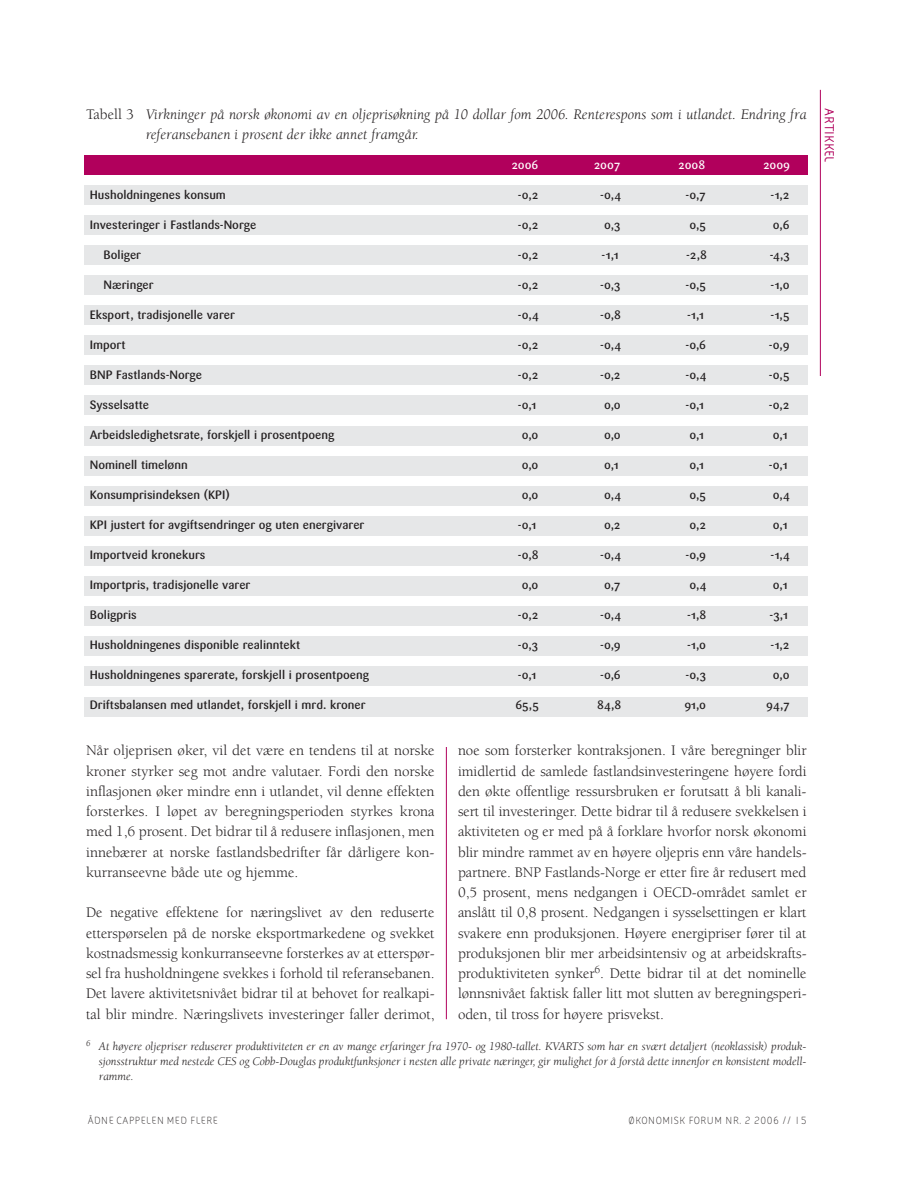
<style>
.page{position:relative;width:915px;height:1191px;background:#fff}
.page>*{position:absolute;margin:0;border:0;box-sizing:border-box;transform-origin:0 0}
.t1{font:15px/20.2px "Berkeley";letter-spacing:-.005em;color:#231f20;text-align:justify}
.t2{font:italic 15px/20.2px "Berkeley";color:#231f20}
.t3{font:700 13.5px "FS Sophie";color:#b1005c}
.t4{font:500 12px "Sari";color:#231f20}
.t5{font:italic 12px/15px "Berkeley";color:#231f20;text-align:justify}
.t6{font:500 12px "Sari";color:#fff}
.t7{font:10.5px "FS Sophie";letter-spacing:.055em;color:#231f20}
.s1{font-style:normal}
</style>
<div class="page">
<hr style="left:819px;top:90px;width:1px;height:286px;background:#b1005c">
<hr style="left:446px;top:747px;width:1px;height:272px;background:#b1005c">
<div style="left:85px;top:155px;width:722px;height:19px;background:#b1005c"></div>
<div style="left:85px;top:185px;width:722px;height:19px;background:#e6e7e8"></div>
<div style="left:85px;top:215px;width:722px;height:19px;background:#e6e7e8"></div>
<div style="left:85px;top:245px;width:722px;height:19px;background:#e6e7e8"></div>
<div style="left:85px;top:275px;width:722px;height:20px;background:#e6e7e8"></div>
<div style="left:85px;top:305px;width:722px;height:20px;background:#e6e7e8"></div>
<div style="left:85px;top:335px;width:722px;height:20px;background:#e6e7e8"></div>
<div style="left:85px;top:366px;width:722px;height:19px;background:#e6e7e8"></div>
<div style="left:85px;top:396px;width:722px;height:19px;background:#e6e7e8"></div>
<div style="left:85px;top:426px;width:722px;height:19px;background:#e6e7e8"></div>
<div style="left:85px;top:456px;width:722px;height:19px;background:#e6e7e8"></div>
<div style="left:85px;top:486px;width:722px;height:19px;background:#e6e7e8"></div>
<div style="left:85px;top:516px;width:722px;height:19px;background:#e6e7e8"></div>
<div style="left:85px;top:546px;width:722px;height:19px;background:#e6e7e8"></div>
<div style="left:85px;top:576px;width:722px;height:20px;background:#e6e7e8"></div>
<div style="left:85px;top:606px;width:722px;height:20px;background:#e6e7e8"></div>
<div style="left:85px;top:636px;width:722px;height:20px;background:#e6e7e8"></div>
<div style="left:85px;top:667px;width:722px;height:19px;background:#e6e7e8"></div>
<div style="left:85px;top:697px;width:722px;height:19px;background:#e6e7e8"></div>
<p class="t2" style="left:146px;top:105px;width:662px;text-indent:-60px"><span class="s1">Tabell 3</span> Virkninger på norsk økonomi av en oljeprisøkning på 10 dollar fom 2006. Renterespons som i utlandet. Endring fra referansebanen i prosent der ikke annet framgår.</p>
<p class="t6" style="left:511px;top:161px;width:28px">2006</p>
<p class="t6" style="left:594px;top:161px;width:28px">2007</p>
<p class="t6" style="left:678px;top:161px;width:28px">2008</p>
<p class="t6" style="left:763px;top:161px;width:28px">2009</p>
<p class="t4" style="left:90px;top:191px;width:138px">Husholdningenes konsum</p>
<p class="t4" style="left:517px;top:191px;width:22px">-0,2</p>
<p class="t4" style="left:600px;top:191px;width:23px">-0,4</p>
<p class="t4" style="left:685px;top:191px;width:22px">-0,7</p>
<p class="t4" style="left:770px;top:191px;width:20px">-1,2</p>
<p class="t4" style="left:90px;top:221px;width:168px">Investeringer i Fastlands-Norge</p>
<p class="t4" style="left:517px;top:221px;width:22px">-0,2</p>
<p class="t4" style="left:604px;top:221px;width:18px">0,3</p>
<p class="t4" style="left:689px;top:221px;width:18px">0,5</p>
<p class="t4" style="left:772px;top:221px;width:18px">0,6</p>
<p class="t4" style="left:103px;top:251px;width:39px">Boliger</p>
<p class="t4" style="left:517px;top:251px;width:22px">-0,2</p>
<p class="t4" style="left:601px;top:251px;width:19px">-1,1</p>
<p class="t4" style="left:686px;top:251px;width:22px">-2,8</p>
<p class="t4" style="left:769px;top:251px;width:22px">-4,3</p>
<p class="t4" style="left:103px;top:281px;width:52px">Næringer</p>
<p class="t4" style="left:517px;top:281px;width:22px">-0,2</p>
<p class="t4" style="left:600px;top:281px;width:22px">-0,3</p>
<p class="t4" style="left:685px;top:281px;width:22px">-0,5</p>
<p class="t4" style="left:770px;top:281px;width:21px">-1,0</p>
<p class="t4" style="left:90px;top:311px;width:147px">Eksport, tradisjonelle varer</p>
<p class="t4" style="left:517px;top:311px;width:23px">-0,4</p>
<p class="t4" style="left:600px;top:311px;width:22px">-0,8</p>
<p class="t4" style="left:686px;top:311px;width:19px">-1,1</p>
<p class="t4" style="left:770px;top:311px;width:20px">-1,5</p>
<p class="t4" style="left:90px;top:341px;width:37px">Import</p>
<p class="t4" style="left:517px;top:341px;width:22px">-0,2</p>
<p class="t4" style="left:600px;top:341px;width:23px">-0,4</p>
<p class="t4" style="left:685px;top:341px;width:22px">-0,6</p>
<p class="t4" style="left:768px;top:341px;width:22px">-0,9</p>
<p class="t4" style="left:90px;top:371px;width:114px">BNP Fastlands-Norge</p>
<p class="t4" style="left:517px;top:371px;width:22px">-0,2</p>
<p class="t4" style="left:600px;top:371px;width:22px">-0,2</p>
<p class="t4" style="left:685px;top:371px;width:23px">-0,4</p>
<p class="t4" style="left:768px;top:371px;width:22px">-0,5</p>
<p class="t4" style="left:90px;top:401px;width:61px">Sysselsatte</p>
<p class="t4" style="left:517px;top:401px;width:20px">-0,1</p>
<p class="t4" style="left:604px;top:401px;width:18px">0,0</p>
<p class="t4" style="left:685px;top:401px;width:20px">-0,1</p>
<p class="t4" style="left:768px;top:401px;width:22px">-0,2</p>
<p class="t4" style="left:90px;top:431px;width:246px">Arbeidsledighetsrate, forskjell i prosentpoeng</p>
<p class="t4" style="left:521px;top:431px;width:18px">0,0</p>
<p class="t4" style="left:604px;top:431px;width:18px">0,0</p>
<p class="t4" style="left:689px;top:431px;width:16px">0,1</p>
<p class="t4" style="left:772px;top:431px;width:16px">0,1</p>
<p class="t4" style="left:90px;top:461px;width:99px">Nominell timelønn</p>
<p class="t4" style="left:521px;top:461px;width:18px">0,0</p>
<p class="t4" style="left:604px;top:461px;width:16px">0,1</p>
<p class="t4" style="left:689px;top:461px;width:16px">0,1</p>
<p class="t4" style="left:768px;top:461px;width:20px">-0,1</p>
<p class="t4" style="left:90px;top:491px;width:141px">Konsumprisindeksen (KPI)</p>
<p class="t4" style="left:521px;top:491px;width:18px">0,0</p>
<p class="t4" style="left:604px;top:491px;width:19px">0,4</p>
<p class="t4" style="left:689px;top:491px;width:18px">0,5</p>
<p class="t4" style="left:772px;top:491px;width:19px">0,4</p>
<p class="t4" style="left:90px;top:521px;width:276px">KPI justert for avgiftsendringer og uten energivarer</p>
<p class="t4" style="left:517px;top:521px;width:20px">-0,1</p>
<p class="t4" style="left:604px;top:521px;width:18px">0,2</p>
<p class="t4" style="left:689px;top:521px;width:18px">0,2</p>
<p class="t4" style="left:772px;top:521px;width:16px">0,1</p>
<p class="t4" style="left:90px;top:551px;width:117px">Importveid kronekurs</p>
<p class="t4" style="left:517px;top:551px;width:22px">-0,8</p>
<p class="t4" style="left:600px;top:551px;width:23px">-0,4</p>
<p class="t4" style="left:685px;top:551px;width:22px">-0,9</p>
<p class="t4" style="left:770px;top:551px;width:21px">-1,4</p>
<p class="t4" style="left:90px;top:581px;width:162px">Importpris, tradisjonelle varer</p>
<p class="t4" style="left:521px;top:581px;width:18px">0,0</p>
<p class="t4" style="left:604px;top:581px;width:18px">0,7</p>
<p class="t4" style="left:689px;top:581px;width:19px">0,4</p>
<p class="t4" style="left:772px;top:581px;width:16px">0,1</p>
<p class="t4" style="left:90px;top:611px;width:48px">Boligpris</p>
<p class="t4" style="left:517px;top:611px;width:22px">-0,2</p>
<p class="t4" style="left:600px;top:611px;width:23px">-0,4</p>
<p class="t4" style="left:686px;top:611px;width:21px">-1,8</p>
<p class="t4" style="left:769px;top:611px;width:20px">-3,1</p>
<p class="t4" style="left:90px;top:641px;width:212px">Husholdningenes disponible realinntekt</p>
<p class="t4" style="left:517px;top:641px;width:22px">-0,3</p>
<p class="t4" style="left:600px;top:641px;width:22px">-0,9</p>
<p class="t4" style="left:686px;top:641px;width:21px">-1,0</p>
<p class="t4" style="left:770px;top:641px;width:20px">-1,2</p>
<p class="t4" style="left:90px;top:671px;width:281px">Husholdningenes sparerate, forskjell i prosentpoeng</p>
<p class="t4" style="left:517px;top:671px;width:20px">-0,1</p>
<p class="t4" style="left:600px;top:671px;width:22px">-0,6</p>
<p class="t4" style="left:685px;top:671px;width:22px">-0,3</p>
<p class="t4" style="left:772px;top:671px;width:18px">0,0</p>
<p class="t4" style="left:90px;top:701px;width:277px">Driftsbalansen med utlandet, forskjell i mrd. kroner</p>
<p class="t4" style="left:515px;top:701px;width:25px">65,5</p>
<p class="t4" style="left:597px;top:701px;width:26px">84,8</p>
<p class="t4" style="left:684px;top:701px;width:23px">91,0</p>
<p class="t4" style="left:765px;top:701px;width:25px">94,7</p>
<p class="t1" style="left:86px;top:742px;width:350px">Når oljeprisen øker, vil det være en tendens til at norske kroner styrker seg mot andre valutaer. Fordi den norske inflasjonen øker mindre enn i utlandet, vil denne effekten forsterkes. I løpet av beregningsperioden styrkes krona med 1,6 prosent. Det bidrar til å redusere inflasjonen, men innebærer at norske fastlandsbedrifter får dårligere kon&shy;kurranseevne både ute og hjemme.</p>
<p class="t1" style="left:86px;top:904px;width:350px">De negative effektene for næringslivet av den reduserte etterspørselen på de norske eksportmarkedene og svekket kostnadsmessig konkurranseevne forsterkes av at etterspør&shy;sel fra husholdningene svekkes i forhold til referansebanen.<br>Det lavere aktivitetsnivået bidrar til at behovet for realkapi&shy;tal blir mindre. Næringslivets investeringer faller derimot,</p>
<p class="t1" style="left:458px;top:742px;width:350px">noe som forsterker kontraksjonen. I våre beregninger blir imidlertid de samlede fastlandsinvesteringene høyere fordi den økte offentlige ressursbruken er forutsatt å bli kanali&shy;sert til investeringer. Dette bidrar til å redusere svekkelsen i aktiviteten og er med på å forklare hvorfor norsk økonomi blir mindre rammet av en høyere oljepris enn våre handels&shy;partnere. BNP Fastlands-Norge er etter fire år redusert med 0,5 prosent, mens nedgangen i OECD-området samlet er anslått til 0,8 prosent. Nedgangen i sysselsettingen er klart svakere enn produksjonen. Høyere energipriser fører til at produksjonen blir mer arbeidsintensiv og at arbeidskrafts&shy;produktiviteten synker<sup>6</sup>. Dette bidrar til at det nominelle lønnsnivået faktisk faller litt mot slutten av beregningsperi&shy;oden, til tross for høyere prisvekst.</p>
<p class="t5" style="left:99px;top:1040px;width:709px;text-indent:-13px"><sup>6</sup> At høyere oljepriser reduserer produktiviteten er en av mange erfaringer fra 1970- og 1980-tallet. KVARTS som har en svært detaljert (neoklassisk) produk&shy;sjonsstruktur med nestede CES og Cobb-Douglas produktfunksjoner i nesten alle private næringer, gir mulighet for å forstå dette innenfor en konsistent modell&shy;ramme.</p>
<p class="t7" style="left:88px;top:1115px;width:131px">ÅDNE CAPPELEN MED FLERE</p>
<p class="t7" style="left:628px;top:1115px;width:179px">ØKONOMISK FORUM NR. 2 2006 // 15</p>
<p class="t3" style="left:834px;top:108px;width:55px;rotate:90deg">ARTIKKEL</p>
</div>
